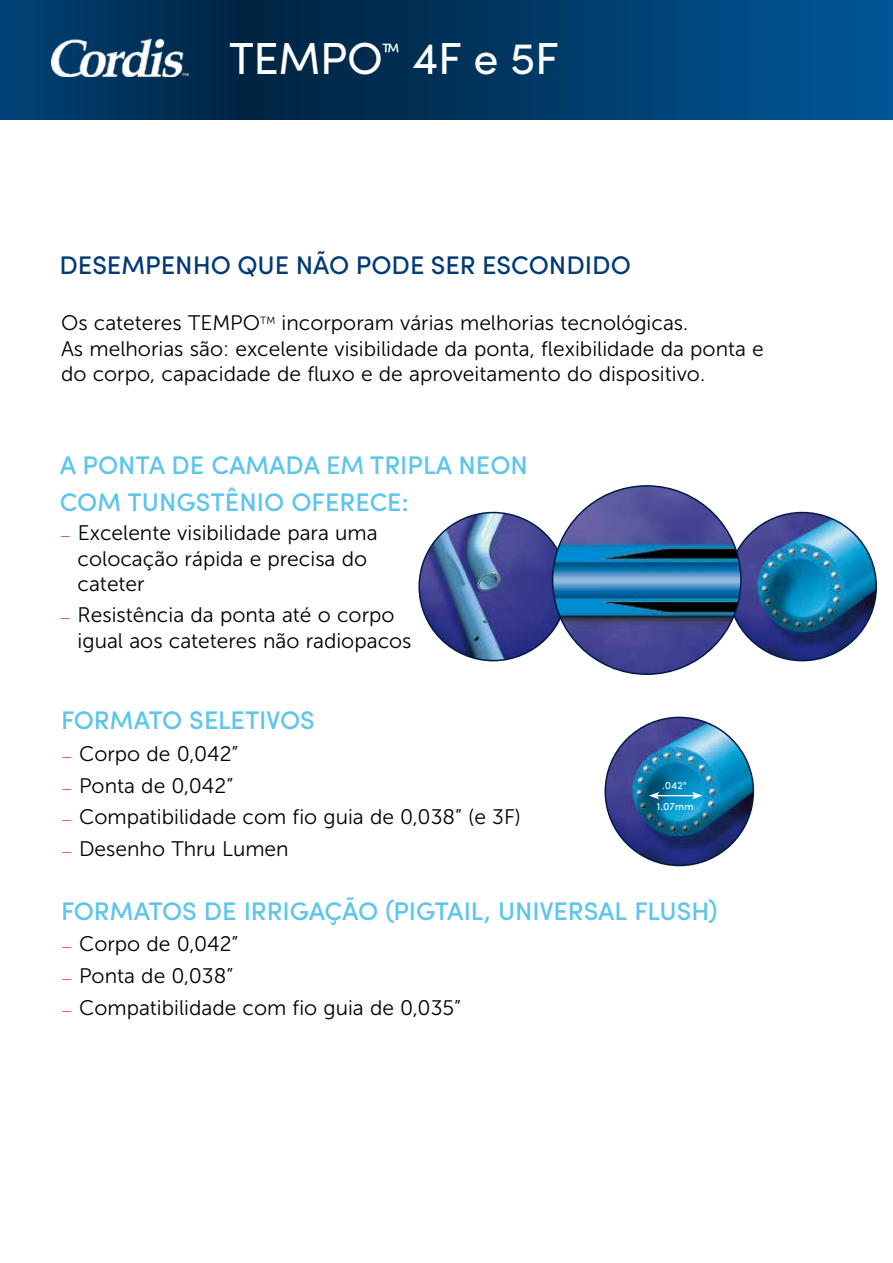
<style>
.page{position:relative;width:893px;height:1263px;background:#fff}
.page>*{position:absolute;margin:0;border:0;box-sizing:border-box;transform-origin:0 0}
.t1{font:45px "Sofia Pro";letter-spacing:-.01em;color:#fff}
.t2{font:500 25.5px/36.6px "Sofia Pro";color:#5ec5ed}
.t3{font:500 25.5px "Sofia Pro";color:#003a77}
.t4{font:21px/25.2px "Museo Sans 300";color:#000}
.t5{font:10.5px/21px "Sofia Pro";color:#fff;text-align:center}
.s1{font-style:inherit}
.s2{font-size:12.75px;color:#d02e34}
</style>
<div class="page">
<img style="left:728px;top:512px;width:148px;height:149px;border-radius:74px">
<img style="left:419px;top:512px;width:148px;height:149px;border-radius:74px">
<img style="left:553px;top:486px;width:188px;height:188px;border-radius:94px">
<img style="left:605px;top:717px;width:148px;height:148px;border-radius:74px">
<hr style="left:657px;top:795px;width:37px;height:1px;background:#fff">
<svg style="left:649px;top:792px;width:10px;height:7px"></svg>
<svg style="left:692px;top:792px;width:10px;height:7px"></svg>
<svg style="left:0;top:0;width:893px;height:119px;background:#003a67"></svg>
<img style="left:51px;top:38px;width:137px;height:39px">
<h1 class="t1" style="left:229px;top:24px;width:332px">TEMPO<sup>™</sup> 4F e 5F</h1>
<p class="t3" style="left:60px;top:246px;width:573px">DESEMPENHO QUE NÃO PODE SER ESCONDIDO</p>
<p class="t4" style="left:61px;top:311px;width:704px">Os cateteres TEMPO<sup>TM</sup> incorporam várias melhorias tecnológicas.<br>As melhorias são: excelente visibilidade da ponta, flexibilidade da ponta e do corpo, capacidade de fluxo e de aproveitamento do dispositivo.</p>
<p class="t2" style="left:60px;top:445px;width:470px">A PONTA DE CAMADA <span class="s1">EM</span> TRIPLA NEON<br>COM TUNGSTÊNIO OFERECE:</p>
<p class="t4" style="left:78px;top:521px;width:302px;text-indent:-18px"><span class="s2">—</span> Excelente visibilidade para uma colocação rápida e precisa do cateter</p>
<p class="t4" style="left:78px;top:603px;width:335px;text-indent:-18px"><span class="s2">—</span> Resistência da ponta até o corpo igual aos cateteres não radiopacos</p>
<p class="t2" style="left:61px;top:700px;width:255px">FORMATO SELETIVOS</p>
<p class="t4" style="left:61px;top:741px;width:179px"><span class="s2">—</span> Corpo de 0,042”</p>
<p class="t4" style="left:61px;top:773px;width:174px"><span class="s2">—</span> Ponta de 0,042”</p>
<p class="t4" style="left:61px;top:804px;width:461px"><span class="s2">—</span> Compatibilidade com fio guia de 0,038” (e 3F)</p>
<p class="t4" style="left:61px;top:836px;width:229px"><span class="s2">—</span> Desenho Thru Lumen</p>
<p class="t5" style="left:657px;top:774px;width:38px">.042"<br>1.07mm</p>
<p class="t2" style="left:61px;top:891px;width:658px">FORMATOS DE IRRIGAÇÃO (PIGTAIL, UNIVERSAL FLUSH)</p>
<p class="t4" style="left:61px;top:932px;width:179px"><span class="s2">—</span> Corpo de 0,042”</p>
<p class="t4" style="left:61px;top:963px;width:174px"><span class="s2">—</span> Ponta de 0,038”</p>
<p class="t4" style="left:61px;top:995px;width:402px"><span class="s2">—</span> Compatibilidade com fio guia de 0,035”</p>
</div>
